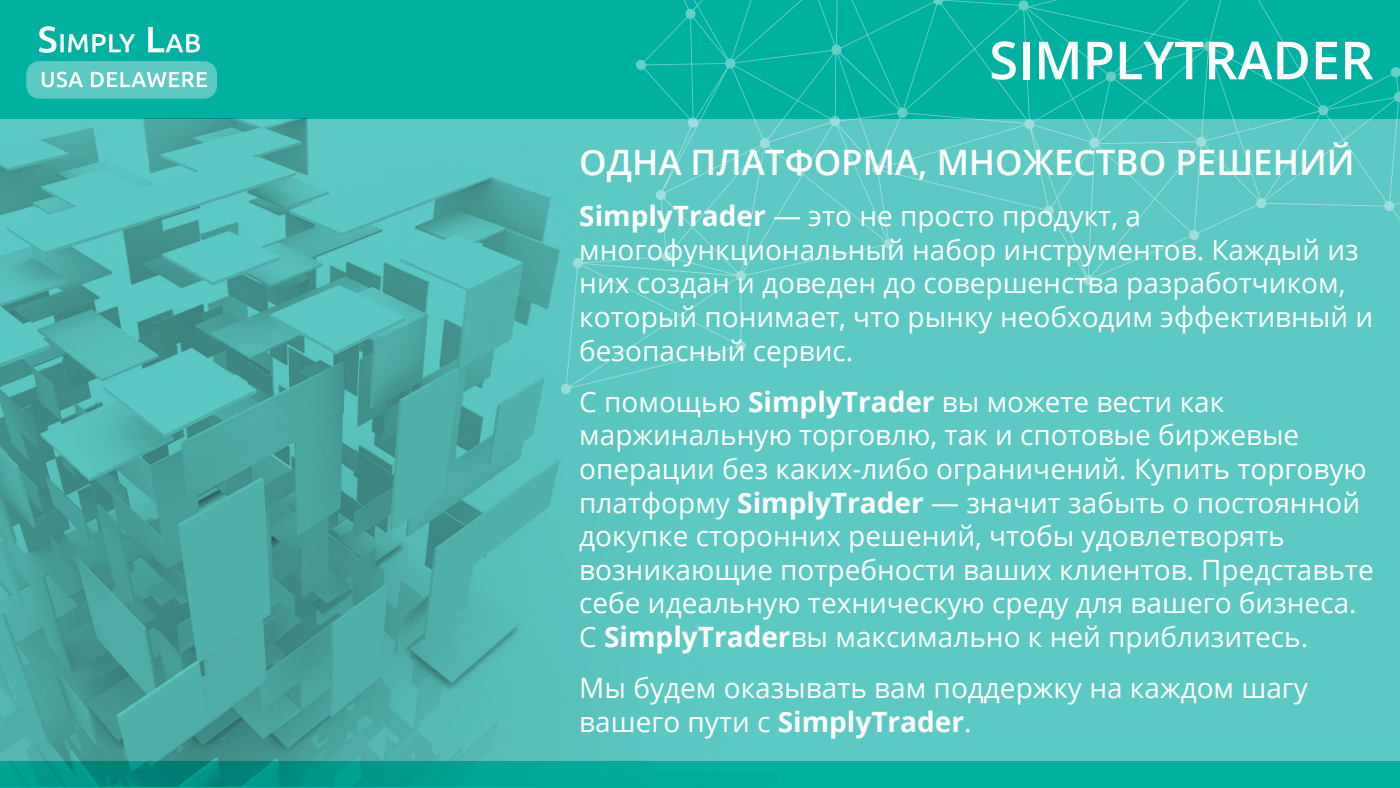
<style>
.page{position:relative;width:1400px;height:788px;background:#fff}
.page>*{position:absolute;margin:0;border:0;box-sizing:border-box;transform-origin:0 0}
.t1{font:600 52.5px "Open Sans";color:#fff}
.t2{font:600 35px "Open Sans";color:#fff}
.t3{font:28px/33.6px "Open Sans";color:#fff}
.s1{font-weight:700}
</style>
<div class="page">
<div style="left:0;top:0;width:1400px;height:118px;background:#00b0a0"></div>
<svg style="left:0;top:761px;width:1400px;height:27px;background:#00ab9c"></svg>
<svg style="left:636px;top:0;width:764px;height:394px"></svg>
<div style="left:26px;top:61px;width:191px;height:38px;background:#5cc9c4;border-radius:13px"></div>
<svg style="left:42px;top:72px;width:165px;height:15px"></svg>
<svg style="left:39px;top:26px;width:161px;height:27px"></svg>
<img style="left:0;top:118px;width:1374px;height:668px">
<h1 class="t1" style="left:989px;top:24px;width:386px">SIMPLYTRADER</h1>
<p class="t2" style="left:579px;top:138px;width:777px">ОДНА ПЛАТФОРМА, МНОЖЕСТВО РЕШЕНИЙ</p>
<p class="t3" style="left:579px;top:198px;width:795px"><span class="s1">SimplyTrader</span> — это не просто продукт, а многофункциональный набор инструментов. Каждый из них создан и доведен до совершенства разработчиком, который понимает, что рынку необходим эффективный и безопасный сервис.</p>
<p class="t3" style="left:579px;top:384px;width:796px">С помощью <span class="s1">SimplyTrader</span> вы можете вести как маржинальную торговлю, так и спотовые биржевые операции без каких-либо ограничений. Купить торговую платформу <span class="s1">SimplyTrader</span> — значит забыть о постоянной докупке сторонних решений, чтобы удовлетворять возникающие потребности ваших клиентов. Представьте себе идеальную техническую среду для вашего бизнеса.<br>С <span class="s1">SimplyTrader</span>вы максимально к ней приблизитесь.</p>
<p class="t3" style="left:579px;top:670px;width:730px">Мы будем оказывать вам поддержку на каждом шагу вашего пути с <span class="s1">SimplyTrader</span>.</p>
</div>
